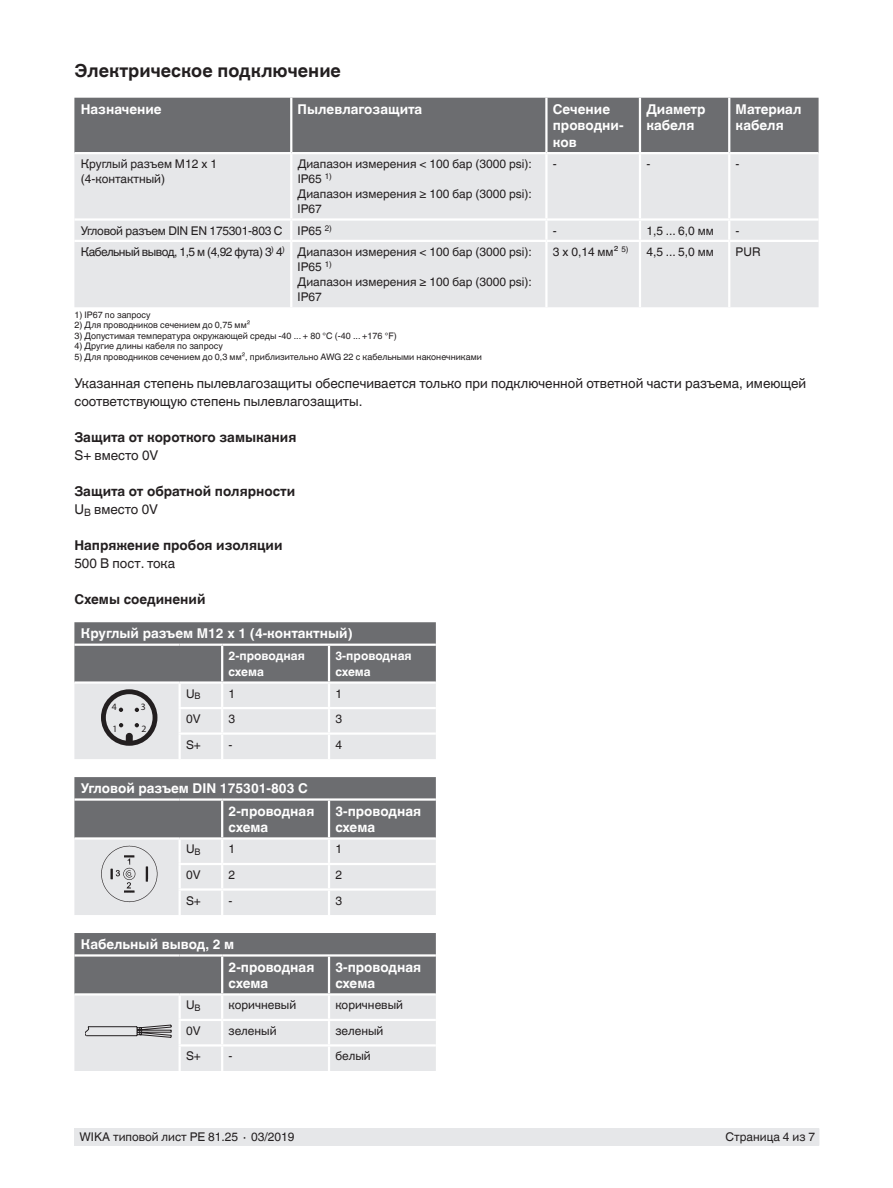
<style>
.page{position:relative;width:893px;height:1188px;background:#fff}
.page>*{position:absolute;margin:0;border:0;box-sizing:border-box;transform-origin:0 0}
.t1{font:700 18px "Helvetica World";color:#231f20}
.t2{font:700 13.5px/16.5px "Helvetica World";color:#fff}
.t3{font:13.5px/18px "Helvetica World";color:#231f20}
.t4{font:700 13.5px/18px "Helvetica World";color:#231f20}
.t5{font:12px/15px "Helvetica World";color:#231f20}
.t6{font:700 12px/16.5px "Helvetica World";color:#fff}
.t7{font:12px "Helvetica World";letter-spacing:-.02em;color:#231f20}
.t8{font:9.75px "Myriad Pro";color:#231f20}
.t9{font:9px "Helvetica World";color:#231f20}
.s1{font-weight:400}
</style>
<div class="page">
<div style="left:75px;top:1128px;width:744px;height:17px;background:#e6e7e9"></div>
<div style="left:74px;top:98px;width:745px;height:54px;background:#6c6d70"></div>
<div style="left:74px;top:154px;width:745px;height:153px;background:#e6e7e9"></div>
<hr style="left:290px;top:98px;width:2px;height:54px;background:#fff">
<hr style="left:545px;top:98px;width:3px;height:54px;background:#fff">
<hr style="left:639px;top:98px;width:2px;height:54px;background:#fff">
<hr style="left:728px;top:98px;width:2px;height:54px;background:#fff">
<hr style="left:290px;top:154px;width:2px;height:64px;background:#fff">
<hr style="left:545px;top:154px;width:3px;height:64px;background:#fff">
<hr style="left:639px;top:154px;width:2px;height:64px;background:#fff">
<hr style="left:728px;top:154px;width:2px;height:64px;background:#fff">
<hr style="left:74px;top:218px;width:217px;height:3px;background:#fff">
<hr style="left:291px;top:218px;width:255px;height:3px;background:#fff">
<svg style="left:290px;top:221px;width:2px;height:19px"></svg>
<hr style="left:546px;top:218px;width:94px;height:3px;background:#fff">
<hr style="left:545px;top:221px;width:3px;height:19px;background:#fff">
<hr style="left:640px;top:218px;width:89px;height:3px;background:#fff">
<svg style="left:639px;top:221px;width:2px;height:19px"></svg>
<hr style="left:729px;top:218px;width:90px;height:3px;background:#fff">
<svg style="left:728px;top:221px;width:2px;height:19px"></svg>
<hr style="left:74px;top:240px;width:217px;height:2px;background:#fff">
<hr style="left:291px;top:240px;width:255px;height:2px;background:#fff">
<hr style="left:290px;top:242px;width:2px;height:65px;background:#fff">
<hr style="left:546px;top:240px;width:94px;height:2px;background:#fff">
<hr style="left:545px;top:242px;width:3px;height:65px;background:#fff">
<hr style="left:640px;top:240px;width:89px;height:2px;background:#fff">
<hr style="left:639px;top:242px;width:2px;height:65px;background:#fff">
<hr style="left:729px;top:240px;width:90px;height:2px;background:#fff">
<hr style="left:728px;top:242px;width:2px;height:65px;background:#fff">
<svg style="left:74px;top:622px;width:362px;height:137px;background:#b1b2b5"></svg>
<svg style="left:74px;top:777px;width:362px;height:138px;background:#aaabae"></svg>
<hr style="left:74px;top:798px;width:106px;height:3px;background:#fff">
<hr style="left:180px;top:798px;width:42px;height:3px;background:#fff">
<hr style="left:222px;top:798px;width:107px;height:3px;background:#fff">
<hr style="left:221px;top:801px;width:2px;height:36px;background:#fff">
<hr style="left:329px;top:798px;width:107px;height:3px;background:#fff">
<hr style="left:328px;top:801px;width:2px;height:36px;background:#fff">
<hr style="left:74px;top:837px;width:106px;height:3px;background:#fff">
<hr style="left:180px;top:837px;width:42px;height:3px;background:#fff">
<hr style="left:179px;top:840px;width:2px;height:23px;background:#fff">
<hr style="left:222px;top:837px;width:107px;height:3px;background:#fff">
<hr style="left:221px;top:840px;width:2px;height:23px;background:#fff">
<hr style="left:329px;top:837px;width:107px;height:3px;background:#fff">
<hr style="left:328px;top:840px;width:2px;height:23px;background:#fff">
<hr style="left:179px;top:863px;width:43px;height:2px;background:#fff">
<hr style="left:179px;top:865px;width:2px;height:23px;background:#fff">
<hr style="left:222px;top:863px;width:107px;height:2px;background:#fff">
<hr style="left:221px;top:865px;width:2px;height:23px;background:#fff">
<hr style="left:329px;top:863px;width:107px;height:2px;background:#fff">
<hr style="left:328px;top:865px;width:2px;height:23px;background:#fff">
<hr style="left:179px;top:888px;width:43px;height:3px;background:#fff">
<hr style="left:179px;top:891px;width:2px;height:24px;background:#fff">
<hr style="left:222px;top:888px;width:107px;height:3px;background:#fff">
<hr style="left:221px;top:891px;width:2px;height:24px;background:#fff">
<hr style="left:329px;top:888px;width:107px;height:3px;background:#fff">
<hr style="left:328px;top:891px;width:2px;height:24px;background:#fff">
<img style="left:97px;top:845px;width:64px;height:62px">
<svg style="left:74px;top:933px;width:362px;height:138px;background:#b3b4b6"></svg>
<h1 class="t1" style="left:74px;top:60px;width:268px">Электрическое подключение</h1>
<p class="t2" style="left:81px;top:101px;width:82px">Назначение</p>
<p class="t2" style="left:298px;top:101px;width:126px">Пылевлагозащита</p>
<p class="t2" style="left:553px;top:101px;width:72px">Сечение проводни&shy;ков</p>
<p class="t2" style="left:646px;top:101px;width:61px">Диаметр кабеля</p>
<p class="t2" style="left:736px;top:101px;width:67px">Материал кабеля</p>
<p class="t5" style="left:81px;top:156px;width:138px">Круглый разъем M12 x 1 (4-контактный)</p>
<p class="t5" style="left:298px;top:156px;width:236px">Диапазон измерения &lt; 100 бар (3000 psi):<br>IP65 <sup>1)<br></sup>Диапазон измерения ≥ 100 бар (3000 psi):<br>IP67</p>
<p class="t5" style="left:553px;top:156px;width:5px">-</p>
<p class="t5" style="left:646px;top:156px;width:5px">-</p>
<p class="t5" style="left:736px;top:156px;width:5px">-</p>
<p class="t7" style="left:81px;top:223px;width:203px">Угловой разъем DIN EN 175301-803 C</p>
<p class="t5" style="left:298px;top:223px;width:36px">IP65 <sup>2)</sup></p>
<p class="t5" style="left:553px;top:223px;width:5px">-</p>
<p class="t5" style="left:646px;top:223px;width:69px">1,5 ... 6,0 мм</p>
<p class="t5" style="left:736px;top:223px;width:5px">-</p>
<p class="t5" style="left:298px;top:244px;width:236px;text-indent:-217px">Кабельный вывод, 1,5 м (4,92 фута) 3<sup>)</sup> 4<sup>)</sup> Диапазон измерения &lt; 100 бар (3000 psi):<br>IP65 <sup>1)<br></sup>Диапазон измерения ≥ 100 бар (3000 psi):<br>IP67</p>
<p class="t5" style="left:553px;top:244px;width:77px">3 x 0,14 мм² <sup>5)</sup></p>
<p class="t5" style="left:646px;top:244px;width:69px">4,5 ... 5,0 мм</p>
<p class="t5" style="left:736px;top:244px;width:26px">PUR</p>
<p class="t9" style="left:74px;top:309px;width:78px">1) IP67 по запросу</p>
<p class="t9" style="left:74px;top:320px;width:177px">2) Для проводников сечением до 0,75 мм²</p>
<p class="t9" style="left:74px;top:330px;width:324px">3) Допустимая температура окружающей среды -40 ... + 80 °C (-40 ... +176 °F)</p>
<p class="t9" style="left:74px;top:341px;width:150px">4) Другие длины кабеля по запросу</p>
<p class="t9" style="left:74px;top:351px;width:409px">5) Для проводников сечением до 0,3 мм², приблизительно AWG 22 с кабельными наконечниками</p>
<p class="t3" style="left:74px;top:375px;width:733px">Указанная степень пылевлагозащиты обеспечивается только при подключенной ответной части разъема, имеющей соответствующую степень пылевлагозащиты.</p>
<p class="t4" style="left:74px;top:429px;width:224px">Защита от короткого замыкания</p>
<p class="t3" style="left:74px;top:447px;width:86px">S+ вместо 0V</p>
<p class="t4" style="left:74px;top:483px;width:222px">Защита от обратной полярности<br><span class="s1">U</span><sub>B</sub> <span class="s1">вместо 0V</span></p>
<p class="t4" style="left:74px;top:537px;width:210px">Напряжение пробоя изоляции</p>
<p class="t3" style="left:74px;top:555px;width:102px">500 В пост. тока</p>
<p class="t4" style="left:74px;top:591px;width:133px">Схемы соединений</p>
<p class="t2" style="left:81px;top:625px;width:273px">Круглый разъем M12 x 1 (4-контактный)</p>
<p class="t6" style="left:229px;top:647px;width:78px">2-проводная схема</p>
<p class="t6" style="left:335px;top:647px;width:78px">3-проводная схема</p>
<p class="t8" style="left:112px;top:701px;width:6px">4</p>
<p class="t8" style="left:141px;top:701px;width:6px">3</p>
<p class="t8" style="left:112px;top:723px;width:6px">1</p>
<p class="t8" style="left:141px;top:723px;width:6px">2</p>
<p class="t5" style="left:186px;top:686px;width:16px">U<sub>B</sub></p>
<p class="t5" style="left:229px;top:686px;width:8px">1</p>
<p class="t5" style="left:335px;top:686px;width:8px">1</p>
<p class="t5" style="left:186px;top:711px;width:16px">0V</p>
<p class="t5" style="left:229px;top:711px;width:8px">3</p>
<p class="t5" style="left:335px;top:711px;width:8px">3</p>
<p class="t5" style="left:186px;top:737px;width:16px">S+</p>
<p class="t5" style="left:229px;top:737px;width:5px">-</p>
<p class="t5" style="left:335px;top:737px;width:8px">4</p>
<p class="t2" style="left:229px;top:777px;width:87px;line-height:22.5px;text-indent:-148px">Угловой разъем DIN 175301-803 C<br>2-проводная</p>
<p class="t2" style="left:229px;top:819px;width:41px">схема</p>
<p class="t2" style="left:335px;top:803px;width:87px">3-проводная схема</p>
<p class="t5" style="left:186px;top:842px;width:16px">U<sub>B</sub></p>
<p class="t5" style="left:229px;top:842px;width:8px">1</p>
<p class="t5" style="left:335px;top:842px;width:8px">1</p>
<p class="t5" style="left:186px;top:867px;width:16px">0V</p>
<p class="t5" style="left:229px;top:867px;width:8px">2</p>
<p class="t5" style="left:335px;top:867px;width:8px">2</p>
<p class="t5" style="left:186px;top:893px;width:16px">S+</p>
<p class="t5" style="left:229px;top:893px;width:5px">-</p>
<p class="t5" style="left:335px;top:893px;width:8px">3</p>
<p class="t2" style="left:229px;top:933px;width:87px;line-height:22.5px;text-indent:-148px">Кабельный вывод, 2 м<br>2-проводная</p>
<p class="t2" style="left:229px;top:975px;width:41px">схема</p>
<p class="t2" style="left:335px;top:959px;width:87px">3-проводная схема</p>
<p class="t5" style="left:186px;top:998px;width:16px">U<sub>B</sub></p>
<p class="t5" style="left:229px;top:998px;width:69px">коричневый</p>
<p class="t5" style="left:335px;top:998px;width:69px">коричневый</p>
<p class="t5" style="left:186px;top:1023px;width:16px">0V</p>
<p class="t5" style="left:229px;top:1023px;width:50px">зеленый</p>
<p class="t5" style="left:335px;top:1023px;width:50px">зеленый</p>
<p class="t5" style="left:186px;top:1049px;width:16px">S+</p>
<p class="t5" style="left:229px;top:1049px;width:5px">-</p>
<p class="t5" style="left:335px;top:1049px;width:37px">белый</p>
<p class="t5" style="left:80px;top:1130px;width:217px">WIKA типовой лист PE 81.25 ∙ 03/2019</p>
<p class="t5" style="left:725px;top:1130px;width:91px">Страница 4 из 7</p>
</div>
